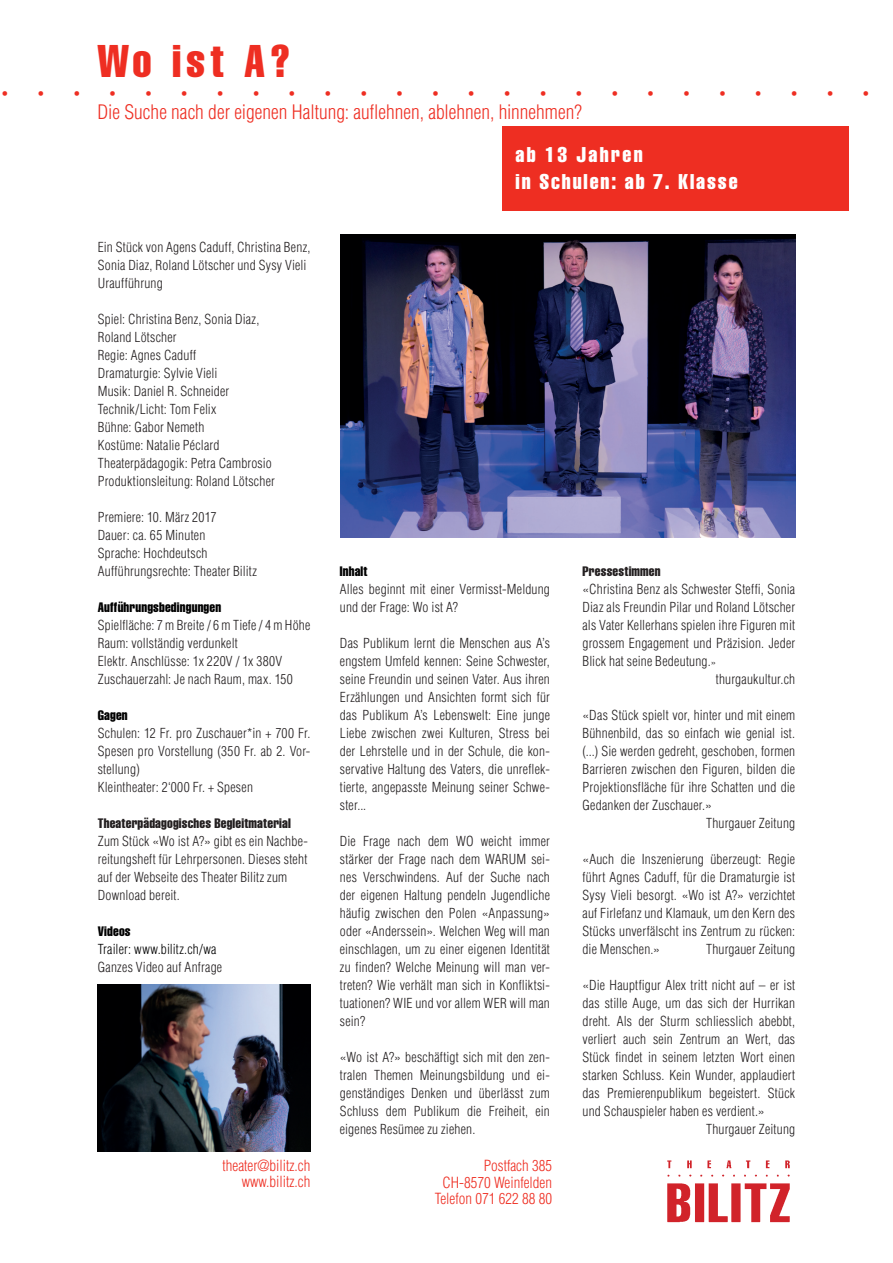
<style>
.page{position:relative;width:893px;height:1263px;background:#fff}
.page>*{position:absolute;margin:0;border:0;box-sizing:border-box;transform-origin:0 0}
.t1{font:45px "Helvetica LT Std Comp";color:#ee2e22}
.t2{font:21px/27px "Helvetica LT Std Comp";letter-spacing:.09em;color:#fff}
.t3{font:21px "Helvetica";color:#ee2e22}
.t4{font:300 condensed 19.5px "Helvetica LT Std";letter-spacing:.005em;color:#ee2e22}
.t5{font:300 condensed 15px/16.5px "Helvetica LT Std";color:#ee2e22;text-align:right}
.t6{font:300 condensed 13.5px/18px "Helvetica LT Std";letter-spacing:.015em;color:#231f20}
.t7{font:13.5px "Helvetica LT Std Comp";letter-spacing:.01em;color:#231f20}
.t8{font:13.5px "Helvetica LT Std Comp";letter-spacing:.015em;color:#000001}
.t9{font:300 condensed 13.5px "Helvetica LT Std";letter-spacing:.01em;color:#000001}
.s1{font-size:10.5px}
</style>
<div class="page">
<img style="left:340px;top:235px;width:455px;height:303px">
<div style="left:503px;top:126px;width:346px;height:84px;background:#ee2e22"></div>
<img style="left:98px;top:984px;width:213px;height:167px">
<img style="left:667px;top:1160px;width:123px;height:63px">
<h1 class="t1" style="left:98px;top:33px;width:195px">Wo ist A?</h1>
<h3 class="t4" style="left:98px;top:100px;width:486px">Die Suche nach der eigenen Haltung: auflehnen, ablehnen, hinnehmen?</h3>
<h2 class="t2" style="left:516px;top:141px;width:224px">ab 13 Jahren<br>in Schulen: ab 7. Klasse</h2>
<h2 class="t3" style="left:1px;top:78px;width:45px">• •</h2>
<h2 class="t3" style="left:73px;top:78px;width:45px">• •</h2>
<h2 class="t3" style="left:145px;top:78px;width:45px">• •</h2>
<h2 class="t3" style="left:217px;top:78px;width:45px">• •</h2>
<h2 class="t3" style="left:288px;top:78px;width:45px">• •</h2>
<h2 class="t3" style="left:360px;top:78px;width:45px">• •</h2>
<h2 class="t3" style="left:432px;top:78px;width:45px">• •</h2>
<h2 class="t3" style="left:503px;top:78px;width:45px">• •</h2>
<h2 class="t3" style="left:575px;top:78px;width:45px">• •</h2>
<h2 class="t3" style="left:647px;top:78px;width:45px">• •</h2>
<h2 class="t3" style="left:719px;top:78px;width:45px">• •</h2>
<h2 class="t3" style="left:790px;top:78px;width:45px">• •</h2>
<h2 class="t3" style="left:862px;top:78px;width:9px">•</h2>
<p class="t6" style="left:98px;top:238px;width:214px">Ein Stück von Agens Caduff, Christina Benz,<br>Sonia Diaz, Roland Lötscher und Sysy Vieli<br>Uraufführung</p>
<p class="t6" style="left:98px;top:310px;width:179px">Spiel: Christina Benz, Sonia Diaz,<br>Roland Lötscher<br>Regie: Agnes Caduff<br>Dramaturgie: Sylvie Vieli<br>Musik: Daniel R. Schneider<br>Technik/Licht: Tom Felix<br>Bühne: Gabor Nemeth<br>Kostüme: Natalie Péclard<br>Theaterpädagogik: Petra Cambrosio<br>Produktionsleitung: Roland Lötscher</p>
<p class="t6" style="left:98px;top:508px;width:161px">Premiere: 10. März 2017<br>Dauer: ca. 65 Minuten<br>Sprache: Hochdeutsch<br>Aufführungsrechte: Theater Bilitz</p>
<p class="t8" style="left:98px;top:599px;width:125px">Aufführungsbedingungen</p>
<p class="t6" style="left:98px;top:616px;width:214px">Spielfläche: 7 m Breite / 6 m Tiefe / 4 m Höhe Raum: vollständig verdunkelt<br>Elektr. Anschlüsse: 1x 220V / 1x 380V Zuschauerzahl: Je nach Raum, max. 150</p>
<p class="t8" style="left:98px;top:707px;width:31px">Gagen</p>
<p class="t6" style="left:98px;top:724px;width:214px">Schulen: 12 Fr. pro Zuschauer*in + 700 Fr.<br>Spesen pro Vorstellung (350 Fr. ab 2. Vor&shy;stellung)<br>Kleintheater: 2‘000 Fr. + Spesen</p>
<p class="t7" style="left:98px;top:815px;width:195px">Theaterpädagogisches Begleitmaterial</p>
<p class="t6" style="left:98px;top:832px;width:212px">Zum Stück «Wo ist A?» gibt es ein Nachbe&shy;reitungsheft für Lehrpersonen. Dieses steht auf der Webseite des Theater Bilitz zum Download bereit.</p>
<p class="t8" style="left:98px;top:923px;width:34px">Videos</p>
<p class="t9" style="left:98px;top:941px;width:120px">Trailer: www.bilitz.ch/wa</p>
<p class="t6" style="left:98px;top:958px;width:126px">Ganzes Video auf Anfrage</p>
<p class="t5" style="left:223px;top:1157px;width:89px">theater@bilitz.ch www.bilitz.ch</p>
<p class="t8" style="left:340px;top:563px;width:29px">Inhalt</p>
<p class="t6" style="left:340px;top:580px;width:212px">Alles beginnt mit einer Vermisst-Meldung und der Frage: Wo ist A?</p>
<p class="t6" style="left:340px;top:634px;width:212px;text-align:justify">Das Publikum lernt die Menschen aus A’s engstem Umfeld kennen: Seine Schwester, seine Freundin und seinen Vater. Aus ihren Erzählungen und Ansichten formt sich für das Publikum A’s Lebenswelt: Eine junge Liebe zwischen zwei Kulturen, Stress bei der Lehrstelle und in der Schule, die kon&shy;servative Haltung des Vaters, die unreflek&shy;tierte, angepasste Meinung seiner Schwe&shy;ster...</p>
<p class="t6" style="left:340px;top:832px;width:212px;text-align:justify">Die Frage nach dem WO weicht immer stärker der Frage nach dem WARUM sei&shy;nes Verschwindens. Auf der Suche nach der eigenen Haltung pendeln Jugendliche häufig zwischen den Polen «Anpassung» oder «Anderssein». Welchen Weg will man einschlagen, um zu einer eigenen Identität zu finden? Welche Meinung will man ver&shy;treten? Wie verhält man sich in Konfliktsi&shy;tuationen? WIE und vor allem WER will man sein?</p>
<p class="t6" style="left:340px;top:1048px;width:212px;text-align:justify">«Wo ist A?» beschäftigt sich mit den zen&shy;tralen Themen Meinungsbildung und ei&shy;genständiges Denken und überlässt zum Schluss dem Publikum die Freiheit, ein eigenes Resümee zu ziehen.</p>
<p class="t5" style="left:435px;top:1157px;width:119px">Postfach 385<br>CH-8570 Weinfelden<br>Telefon 071 622 88 80</p>
<p class="t7" style="left:583px;top:563px;width:80px">Pressestimmen</p>
<p class="t6" style="left:583px;top:580px;width:214px">«Christina Benz als Schwester Steffi, Sonia</p>
<p class="t6" style="left:583px;top:598px;width:214px">Diaz als Freundin Pilar und Roland Lötscher</p>
<p class="t6" style="left:583px;top:616px;width:214px">als Vater Kellerhans spielen ihre Figuren mit</p>
<p class="t6" style="left:583px;top:634px;width:214px">grossem Engagement und Präzision. Jeder</p>
<p class="t6" style="left:583px;top:652px;width:135px">Blick hat seine Bedeutung.<span class="s1">»</span></p>
<p class="t6" style="left:716px;top:670px;width:81px">thurgaukultur.ch</p>
<p class="t6" style="left:583px;top:706px;width:214px">«Das Stück spielt vor, hinter und mit einem</p>
<p class="t6" style="left:583px;top:724px;width:214px">Bühnenbild, das so einfach wie genial ist.</p>
<p class="t6" style="left:583px;top:742px;width:214px">(...) Sie werden gedreht, geschoben, formen</p>
<p class="t6" style="left:583px;top:760px;width:214px">Barrieren zwischen den Figuren, bilden die</p>
<p class="t6" style="left:583px;top:778px;width:214px">Projektionsfläche für ihre Schatten und die</p>
<p class="t6" style="left:583px;top:796px;width:131px">Gedanken der Zuschauer.»</p>
<p class="t6" style="left:706px;top:814px;width:91px">Thurgauer Zeitung</p>
<p class="t6" style="left:583px;top:850px;width:214px;text-align:justify">«Auch die Inszenierung überzeugt: Regie führt Agnes Caduff, für die Dramaturgie ist Sysy Vieli besorgt. «Wo ist A?» verzichtet auf Firlefanz und Klamauk, um den Kern des Stücks unverfälscht ins Zentrum zu rücken: die Menschen.»</p>
<p class="t6" style="left:706px;top:940px;width:91px">Thurgauer Zeitung</p>
<p class="t6" style="left:583px;top:976px;width:214px">«Die Hauptfigur Alex tritt nicht auf – er ist</p>
<p class="t6" style="left:583px;top:994px;width:214px">das stille Auge, um das sich der Hurrikan</p>
<p class="t6" style="left:583px;top:1012px;width:214px">dreht. Als der Sturm schliesslich abebbt,</p>
<p class="t6" style="left:583px;top:1030px;width:214px">verliert auch sein Zentrum an Wert, das</p>
<p class="t6" style="left:583px;top:1048px;width:214px">Stück findet in seinem letzten Wort einen</p>
<p class="t6" style="left:583px;top:1066px;width:214px">starken Schluss. Kein Wunder, applaudiert</p>
<p class="t6" style="left:583px;top:1084px;width:214px">das Premierenpublikum begeistert. Stück</p>
<p class="t6" style="left:583px;top:1102px;width:184px">und Schauspieler haben es verdient.»</p>
<p class="t6" style="left:706px;top:1120px;width:91px">Thurgauer Zeitung</p>
</div>
